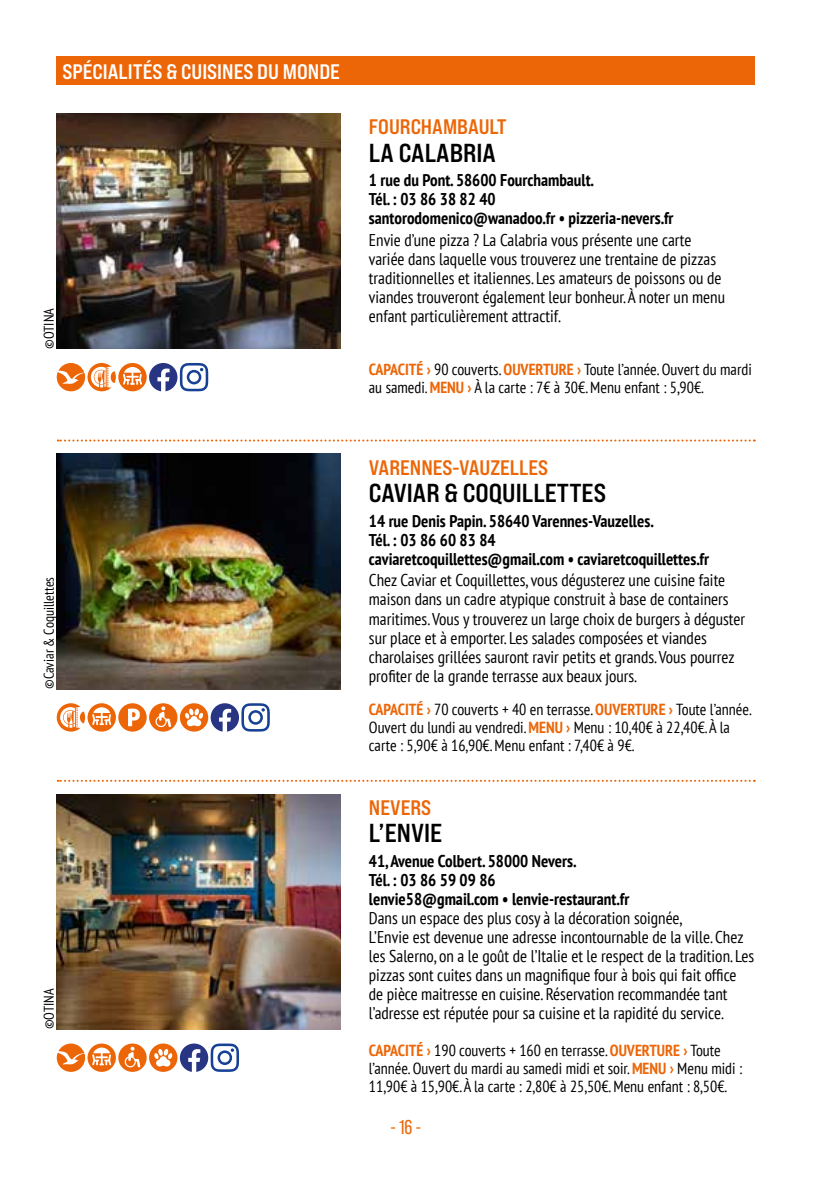
<style>
.page{position:relative;width:840px;height:1191px;background:#fff}
.page>*{position:absolute;margin:0;border:0;box-sizing:border-box;transform-origin:0 0}
.t1{font:26px "Bebas Neue Pro Exp Bd";color:#000}
.t2{font:21px "Bebas Neue Pro Exp Bd";color:#ec6608}
.t3{font:21px "Bebas Neue Pro Exp Bd";color:#fff}
.t4{font:20px "Bebas Neue Pro";color:#ec6608}
.t5{font:condensed 17px/19px "PT Sans";color:#000}
.t6{font:700 condensed 17px/19px "PT Sans";color:#000}
.t7{font:condensed 16px/18px "PT Sans";color:#000}
.t8{font:condensed 14px "PT Sans";color:#000}
.s1{font-weight:700;color:#ec6608}
</style>
<div class="page">
<div style="left:57px;top:57px;width:697px;height:28px;background:#ec6608"></div>
<img style="left:57px;top:113px;width:283px;height:236px">
<img style="left:57px;top:454px;width:283px;height:235px">
<svg style="left:57px;top:363px;width:59px;height:28px"></svg>
<div style="left:118px;top:363px;width:29px;height:28px;background:#ec6608;border-radius:50%"></div>
<svg style="left:123px;top:367px;width:19px;height:18px"></svg>
<svg style="left:149px;top:363px;width:59px;height:28px"></svg>
<svg style="left:57px;top:703px;width:28px;height:28px"></svg>
<div style="left:87px;top:703px;width:29px;height:28px;background:#ec6608;border-radius:50%"></div>
<svg style="left:92px;top:707px;width:19px;height:18px"></svg>
<div style="left:118px;top:703px;width:29px;height:28px;background:#ec6608;border-radius:50%"></div>
<svg style="left:128px;top:708px;width:12px;height:18px"></svg>
<div style="left:149px;top:703px;width:28px;height:28px;background:#ec6608;border-radius:50%"></div>
<svg style="left:155px;top:706px;width:16px;height:21px"></svg>
<div style="left:180px;top:703px;width:28px;height:28px;background:#ec6608;border-radius:50%"></div>
<svg style="left:185px;top:708px;width:18px;height:18px"></svg>
<svg style="left:210px;top:703px;width:60px;height:28px"></svg>
<svg style="left:58px;top:439px;width:696px;height:2px"></svg>
<svg style="left:58px;top:780px;width:696px;height:2px"></svg>
<img style="left:57px;top:794px;width:283px;height:235px">
<svg style="left:57px;top:1043px;width:28px;height:28px"></svg>
<svg style="left:87px;top:1043px;width:29px;height:28px"></svg>
<svg style="left:92px;top:1047px;width:19px;height:18px"></svg>
<div style="left:118px;top:1043px;width:29px;height:28px;background:#ec6608;border-radius:50%"></div>
<svg style="left:125px;top:1046px;width:15px;height:21px"></svg>
<div style="left:149px;top:1043px;width:28px;height:28px;background:#ec6608;border-radius:50%"></div>
<svg style="left:154px;top:1049px;width:18px;height:17px"></svg>
<svg style="left:180px;top:1043px;width:59px;height:28px"></svg>
<p class="t3" style="left:62px;top:59px;width:279px">SPÉCIALITÉS &amp; CUISINES DU MONDE</p>
<p class="t8" style="left:40px;top:349px;width:42px;rotate:-90deg">©OTINA</p>
<p class="t8" style="left:40px;top:689px;width:114px;rotate:-90deg">©Caviar &amp; Coquillettes</p>
<p class="t8" style="left:40px;top:1029px;width:42px;rotate:-90deg">©OTINA</p>
<p class="t2" style="left:369px;top:114px;width:139px">FOURCHAMBAULT</p>
<h1 class="t1" style="left:369px;top:136px;width:128px">LA CALABRIA</h1>
<p class="t6" style="left:369px;top:170px;width:306px">1 rue du Pont. 58600 Fourchambault.<br>Tél. : 03 86 38 82 40 santorodomenico@wanadoo.fr • pizzeria-nevers.fr</p>
<p class="t5" style="left:369px;top:230px;width:357px">Envie d’une pizza ? La Calabria vous présente une carte variée dans laquelle vous trouverez une trentaine de pizzas traditionnelles et italiennes. Les amateurs de poissons ou de viandes trouveront également leur bonheur. À noter un menu enfant particulièrement attractif.</p>
<p class="t7" style="left:369px;top:360px;width:384px"><span class="s1">CAPACITÉ ›</span> 90 couverts. <span class="s1">OUVERTURE ›</span> Toute l’année. Ouvert du mardi au samedi. <span class="s1">MENU ›</span> À la carte : 7€ à 30€. Menu enfant : 5,90€.</p>
<p class="t2" style="left:369px;top:454px;width:181px">VARENNES-VAUZELLES</p>
<h1 class="t1" style="left:369px;top:477px;width:238px">CAVIAR &amp; COQUILLETTES</h1>
<p class="t6" style="left:369px;top:511px;width:341px">14 rue Denis Papin. 58640 Varennes-Vauzelles.<br>Tél. : 03 86 60 83 84<br>caviaretcoquillettes@gmail.com • caviaretcoquillettes.fr</p>
<p class="t5" style="left:369px;top:570px;width:377px">Chez Caviar et Coquillettes, vous dégusterez une cuisine faite maison dans un cadre atypique construit à base de containers maritimes. Vous y trouverez un large choix de burgers à déguster sur place et à emporter. Les salades composées et viandes charolaises grillées sauront ravir petits et grands. Vous pourrez profiter de la grande terrasse aux beaux jours.</p>
<p class="t7" style="left:369px;top:700px;width:384px"><span class="s1">CAPACITÉ ›</span> 70 couverts + 40 en terrasse. <span class="s1">OUVERTURE ›</span> Toute l’année.<br>Ouvert du lundi au vendredi. <span class="s1">MENU ›</span> Menu : 10,40€ à 22,40€. À la carte : 5,90€ à 16,90€. Menu enfant : 7,40€ à 9€.</p>
<p class="t2" style="left:369px;top:794px;width:64px">NEVERS</p>
<h1 class="t1" style="left:369px;top:817px;width:75px">L’ENVIE</h1>
<p class="t6" style="left:369px;top:851px;width:262px">41, Avenue Colbert. 58000 Nevers.<br>Tél. : 03 86 59 09 86 lenvie58@gmail.com • lenvie-restaurant.fr</p>
<p class="t5" style="left:369px;top:908px;width:387px">Dans un espace des plus cosy à la décoration soignée,<br>L’Envie est devenue une adresse incontournable de la ville. Chez les Salerno, on a le goût de l’Italie et le respect de la tradition. Les pizzas sont cuites dans un magnifique four à bois qui fait office de pièce maitresse en cuisine. Réservation recommandée tant l’adresse est réputée pour sa cuisine et la rapidité du service.</p>
<p class="t7" style="left:369px;top:1040px;width:374px"><span class="s1">CAPACITÉ ›</span> 190 couverts + 160 en terrasse. <span class="s1">OUVERTURE ›</span> Toute l’année. Ouvert du mardi au samedi midi et soir. <span class="s1">MENU ›</span> Menu midi :<br>11,90€ à 15,90€. À la carte : 2,80€ à 25,50€. Menu enfant : 8,50€.</p>
<p class="t4" style="left:390px;top:1116px;width:32px">- 16 -</p>
</div>
